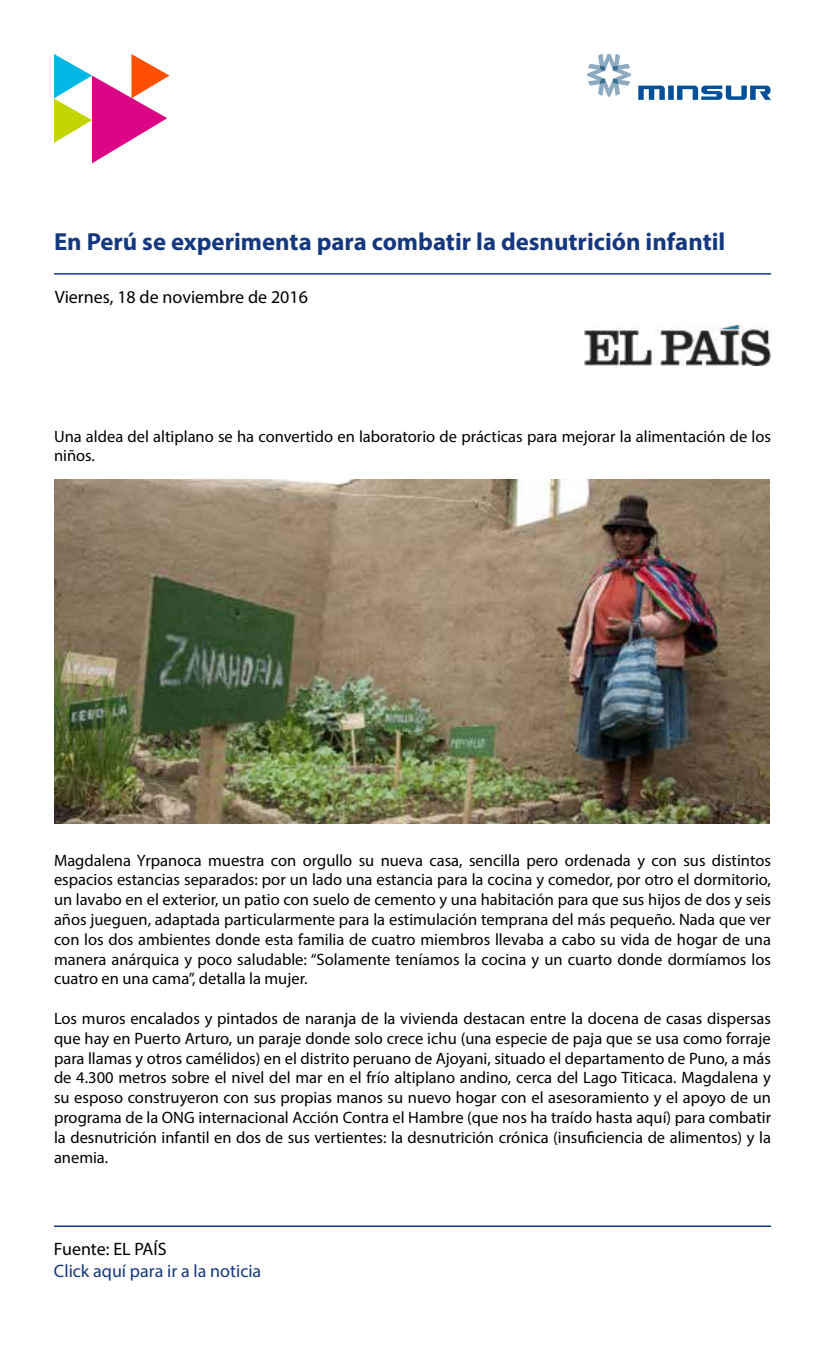
<style>
.page{position:relative;width:825px;height:1350px;background:#fff}
.page>*{position:absolute;margin:0;border:0;box-sizing:border-box;transform-origin:0 0}
.t1{font:700 24.75px "Myriad Pro";color:#14387f}
.t2{font:18px "Myriad Pro";color:#000}
.t3{font:18px "Myriad Pro";color:#14387f}
.t4{font:16.5px/19.8px "Myriad Pro";color:#000;text-align:justify}
</style>
<div class="page">
<hr style="left:54px;top:273px;width:717px;height:2px;background:#14387f">
<hr style="left:54px;top:1226px;width:717px;height:1px;background:#14387f">
<svg style="left:54px;top:54px;width:115px;height:109px"></svg>
<svg style="left:638px;top:86px;width:133px;height:14px"></svg>
<svg style="left:587px;top:54px;width:44px;height:43px"></svg>
<img style="left:585px;top:325px;width:186px;height:41px">
<img style="left:54px;top:479px;width:716px;height:345px">
<h1 class="t1" style="left:54px;top:226px;width:673px">En Perú se experimenta para combatir la desnutrición infantil</h1>
<p class="t2" style="left:55px;top:286px;width:255px">Viernes, 18 de noviembre de 2016</p>
<p class="t4" style="left:54px;top:426px;width:719px">Una aldea del altiplano se ha convertido en laboratorio de prácticas para mejorar la alimentación de los niños.</p>
<p class="t4" style="left:54px;top:850px;width:719px">Magdalena Yrpanoca muestra con orgullo su nueva casa, sencilla pero ordenada y con sus distintos espacios estancias separados: por un lado una estancia para la cocina y comedor, por otro el dormitorio, un lavabo en el exterior, un patio con suelo de cemento y una habitación para que sus hijos de dos y seis años jueguen, adaptada particularmente para la estimulación temprana del más pequeño. Nada que ver con los dos ambientes donde esta familia de cuatro miembros llevaba a cabo su vida de hogar de una manera anárquica y poco saludable: “Solamente teníamos la cocina y un cuarto donde dormíamos los cuatro en una cama”, detalla la mujer.</p>
<p class="t4" style="left:54px;top:1008px;width:719px">Los muros encalados y pintados de naranja de la vivienda destacan entre la docena de casas dispersas que hay en Puerto Arturo, un paraje donde solo crece ichu (una especie de paja que se usa como forraje para llamas y otros camélidos) en el distrito peruano de Ajoyani, situado el departamento de Puno, a más de 4.300 metros sobre el nivel del mar en el frío altiplano andino, cerca del Lago Titicaca. Magdalena y su esposo construyeron con sus propias manos su nuevo hogar con el asesoramiento y el apoyo de un programa de la ONG internacional Acción Contra el Hambre (que nos ha traído hasta aquí) para combatir la desnutrición infantil en dos de sus vertientes: la desnutrición crónica (insuficiencia de alimentos) y la anemia.</p>
<p class="t2" style="left:54px;top:1238px;width:114px">Fuente: EL PAÍS</p>
<p class="t3" style="left:54px;top:1260px;width:209px">Click aquí para ir a la noticia</p>
</div>
